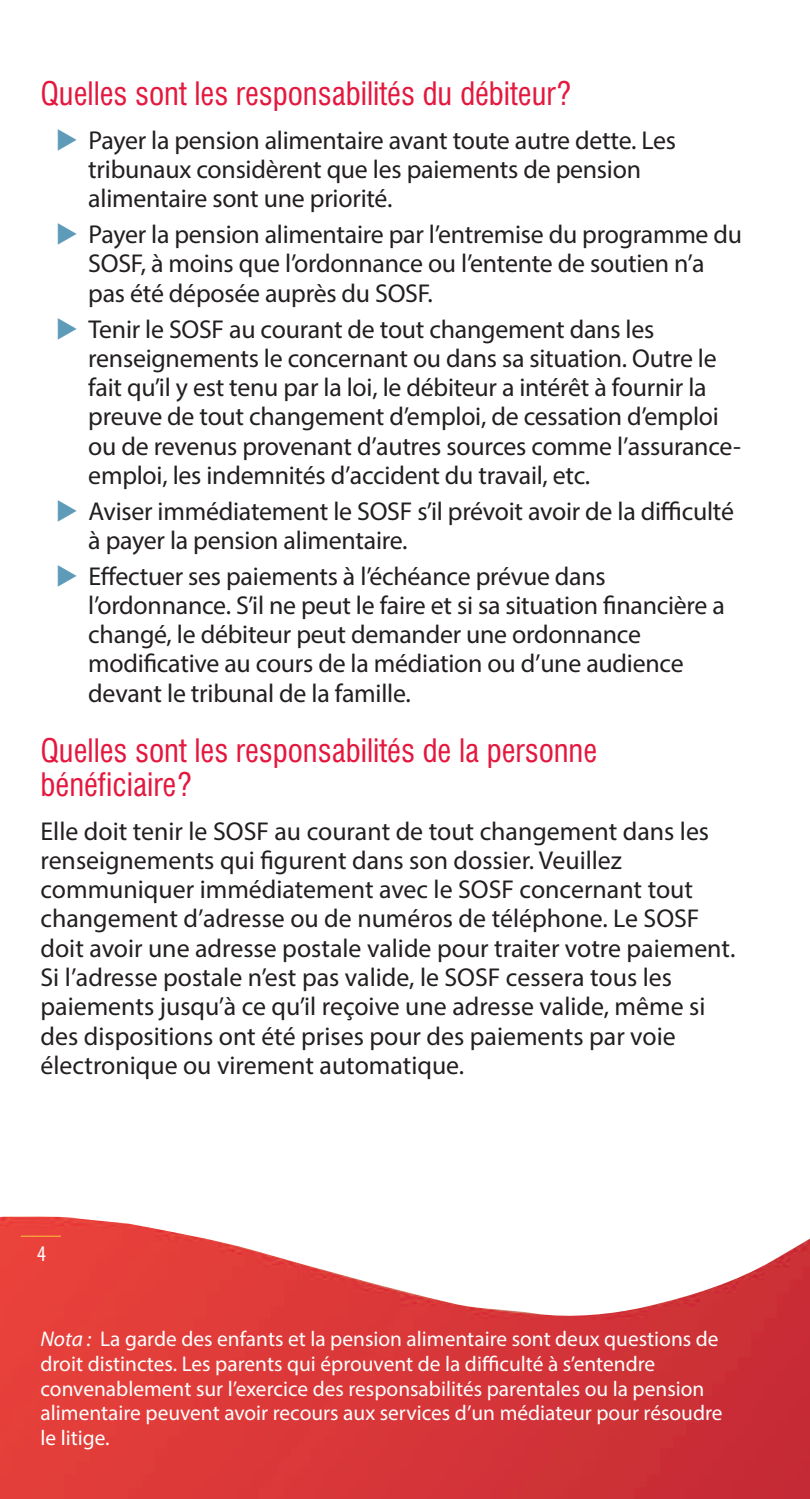
<style>
.page{position:relative;width:810px;height:1499px;background:#fff}
.page>*{position:absolute;margin:0;border:0;box-sizing:border-box;transform-origin:0 0}
.t1{font:31.5px/33.8px "Corporate Condensed";color:#e4183e}
.t2{font:25.88px/29.2px "Myriad Pro";letter-spacing:-.01em;color:#231f20}
.t3{font:condensed 22.5px "Myriad";color:#fff}
.t4{font:21.38px/24.8px "Myriad Pro";color:#fff}
.s1{color:#5e9bb9}
.s2{font-family:"Myriad";font-style:italic}
</style>
<div class="page">
<img style="left:0;top:1216px;width:810px;height:282px">
<hr style="left:21px;top:1235px;width:40px;height:1px;background:#fcb53d">
<p class="t1" style="left:40px;top:77px;width:532px">Quelles sont les responsabilités du débiteur?</p>
<p class="t2" style="left:88px;top:128px;width:589px;text-indent:-32px"><span class="s1">◆</span> Payer la pension alimentaire avant toute autre dette. Les tribunaux considèrent que les paiements de pension alimentaire sont une priorité.</p>
<p class="t2" style="left:88px;top:222px;width:655px;text-indent:-32px"><span class="s1">◆</span> Payer la pension alimentaire par l’entremise du programme du<br>SOSF, à moins que l’ordonnance ou l’entente de soutien n’a pas été déposée auprès du SOSF.</p>
<p class="t2" style="left:88px;top:316px;width:654px;text-indent:-32px"><span class="s1">◆</span> Tenir le SOSF au courant de tout changement dans les renseignements le concernant ou dans sa situation. Outre le fait qu’il y est tenu par la loi, le débiteur a intérêt à fournir la preuve de tout changement d’emploi, de cessation d’emploi ou de revenus provenant d’autres sources comme l’assurance&shy;emploi, les indemnités d’accident du travail, etc.</p>
<p class="t2" style="left:88px;top:498px;width:647px;text-indent:-32px"><span class="s1">◆</span> Aviser immédiatement le SOSF s’il prévoit avoir de la difficulté à payer la pension alimentaire.</p>
<p class="t2" style="left:88px;top:563px;width:638px;text-indent:-32px"><span class="s1">◆</span> Effectuer ses paiements à l’échéance prévue dans l’ordonnance. S’il ne peut le faire et si sa situation financière a changé, le débiteur peut demander une ordonnance modificative au cours de la médiation ou d’une audience devant le tribunal de la famille.</p>
<p class="t1" style="left:40px;top:734px;width:558px">Quelles sont les responsabilités de la personne bénéficiaire?</p>
<p class="t2" style="left:40px;top:818px;width:696px">Elle doit tenir le SOSF au courant de tout changement dans les renseignements qui figurent dans son dossier. Veuillez communiquer immédiatement avec le SOSF concernant tout changement d’adresse ou de numéros de téléphone. Le SOSF doit avoir une adresse postale valide pour traiter votre paiement.<br>Si l’adresse postale n’est pas valide, le SOSF cessera tous les paiements jusqu’à ce qu’il reçoive une adresse valide, même si des dispositions ont été prises pour des paiements par voie électronique ou virement automatique.</p>
<p class="t3" style="left:37px;top:1245px;width:10px">4</p>
<p class="t4" style="left:40px;top:1328px;width:684px"><span class="s2">Nota :</span> La garde des enfants et la pension alimentaire sont deux questions de droit distinctes. Les parents qui éprouvent de la difficulté à s’entendre convenablement sur l’exercice des responsabilités parentales ou la pension alimentaire peuvent avoir recours aux services d’un médiateur pour résoudre le litige.</p>
</div>
